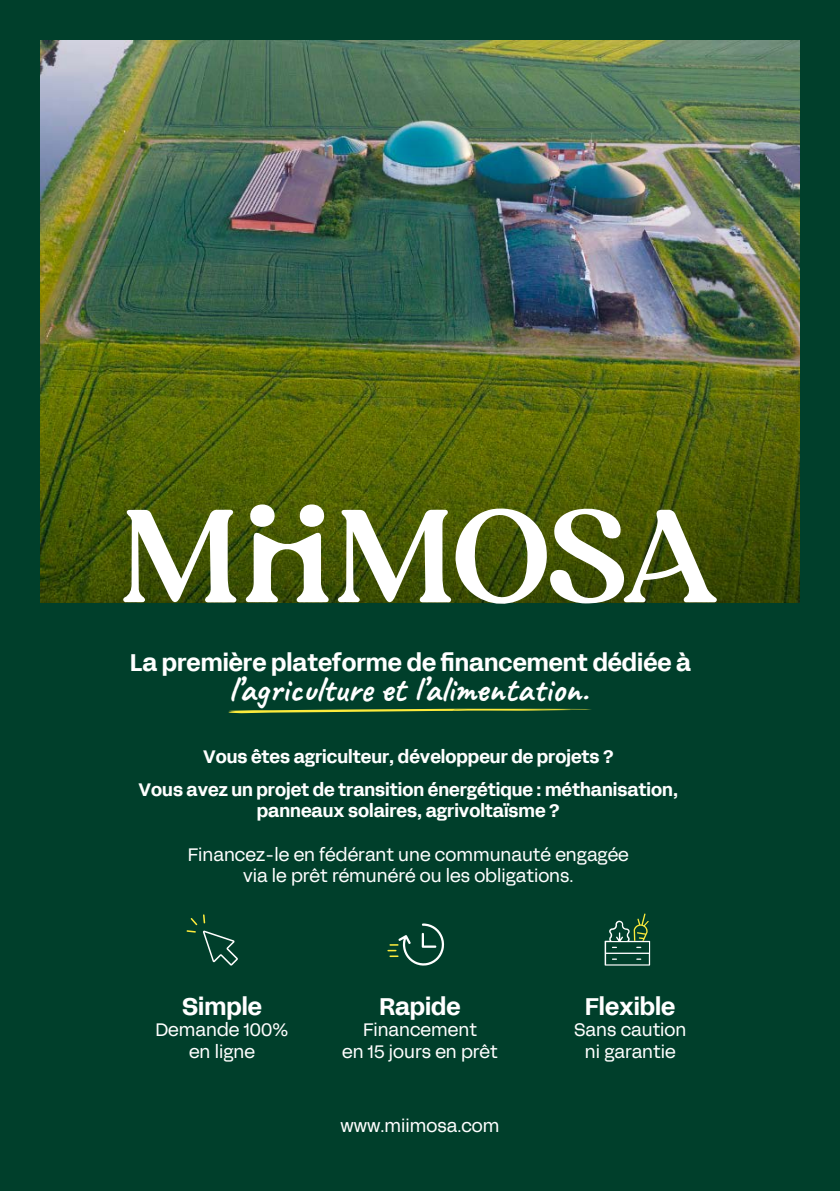
<style>
.page{position:relative;width:840px;height:1191px;background:#fff}
.page>*{position:absolute;margin:0;border:0;box-sizing:border-box;transform-origin:0 0}
.t1{font:36px "Caveat";color:#fff}
.t2{font:700 24px "Acid Grotesk Fixed";color:#fff}
.t3{font:18px/21.6px "Acid Grotesk Fixed";color:#fff;text-align:center}
.t4{font:700 18px/33px "Acid Grotesk Fixed";color:#fff;text-align:center}
</style>
<div class="page">
<div style="left:0;top:0;width:839px;height:1191px;background:#003f2b"></div>
<svg style="left:203px;top:914px;width:2px;height:9px"></svg>
<svg style="left:186px;top:918px;width:11px;height:14px"></svg>
<svg style="left:203px;top:930px;width:35px;height:35px"></svg>
<svg style="left:604px;top:913px;width:45px;height:52px"></svg>
<svg style="left:387px;top:923px;width:57px;height:43px"></svg>
<img style="left:41px;top:40px;width:757px;height:562px">
<svg style="left:245px;top:504px;width:84px;height:98px;background:#97a174"></svg>
<svg style="left:123px;top:509px;width:113px;height:94px;background:#919c70"></svg>
<svg style="left:337px;top:508px;width:379px;height:96px;background:#889263"></svg>
<svg style="left:228px;top:708px;width:363px;height:5px"></svg>
<h2 class="t2" style="left:130px;top:643px;width:562px">La première plateforme de financement dédiée à</h2>
<h1 class="t1" style="left:228px;top:666px;width:361px">l’agriculture et l’alimentation.</h1>
<p class="t4" style="left:138px;top:738px;width:540px">Vous êtes agriculteur, développeur de projets ?<br>Vous avez un projet de transition énergétique : méthanisation,</p>
<p class="t4" style="left:257px;top:793px;width:304px">panneaux solaires, agrivoltaïsme ?</p>
<p class="t3" style="left:188px;top:841px;width:442px">Financez-le en fédérant une communauté engagée via le prêt rémunéré ou les obligations.</p>
<h2 class="t2" style="left:182px;top:986px;width:81px">Simple</h2>
<p class="t3" style="left:155px;top:1017px;width:135px">Demande 100% en ligne</p>
<h2 class="t2" style="left:379px;top:986px;width:82px">Rapide</h2>
<p class="t3" style="left:342px;top:1017px;width:157px">Financement<br>en 15 jours en prêt</p>
<p class="t3" style="left:340px;top:1113px;width:160px">www.miimosa.com</p>
<h2 class="t2" style="left:585px;top:986px;width:91px">Flexible</h2>
<p class="t3" style="left:574px;top:1017px;width:114px">Sans caution ni garantie</p>
</div>
